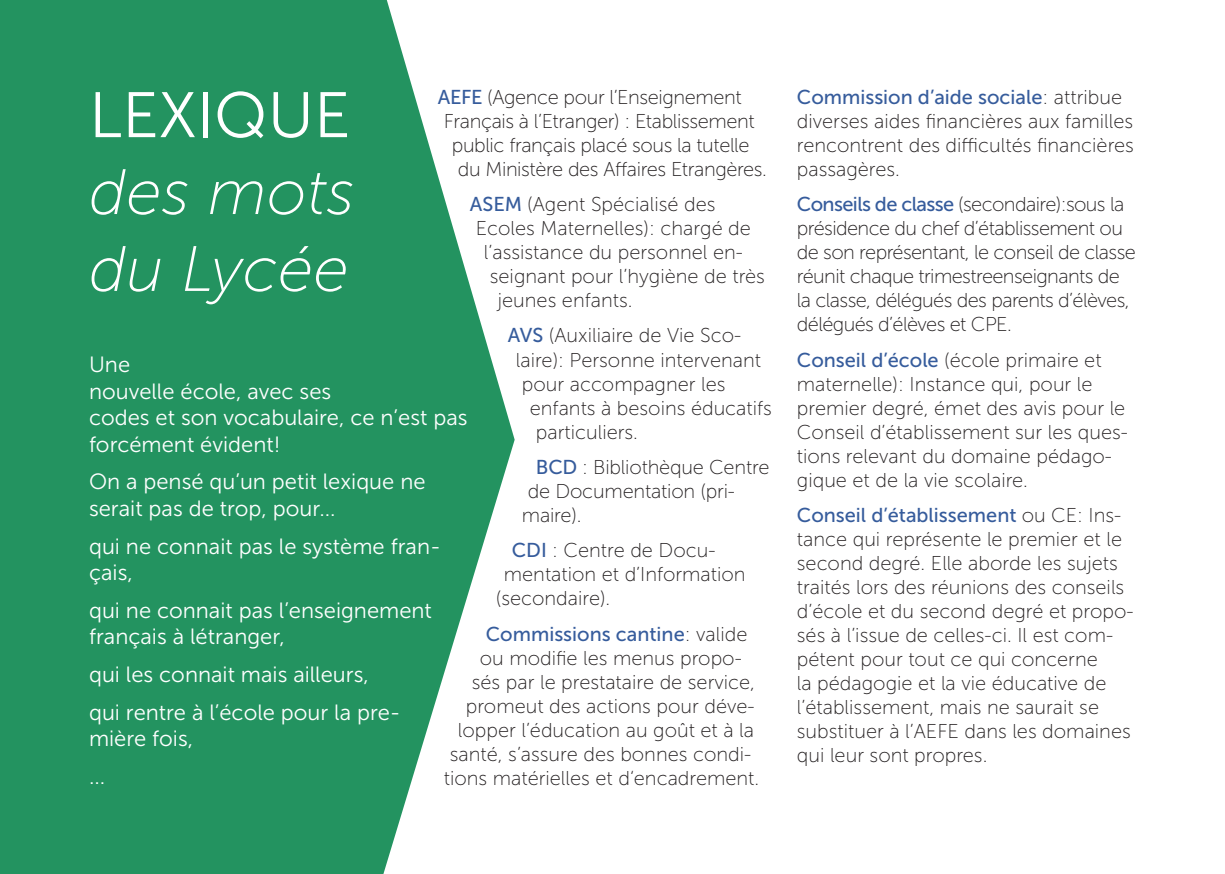
<style>
.page{position:relative;width:1225px;height:874px;background:#fff}
.page>*{position:absolute;margin:0;border:0;box-sizing:border-box;transform-origin:0 0}
.Titre{font:64px/76.8px "Museo Sans 300";color:#fff}
.Titre-2{font:italic 64px "Museo Sans 100";color:#fff}
.t1{font:22px/26.4px "Museo Sans 300";color:#fff}
.Style_de_paragraphe{font:20px/24px "Museo Sans 100";color:#231f20}
.Style_de_paragraphe-2{font:20px/24px "Museo Sans 100";letter-spacing:-.03em;color:#231f20}
.Style_de_paragraphe-3{font:20px "Museo Sans 100";letter-spacing:-.02em;color:#231f20}
.Style_de_paragraphe-4{font:20px "Museo Sans 500";color:#365c9c}
.s1{font-family:"Museo Sans 500";color:#365c9c}
.s2{font-family:"Museo Sans 100";color:#231f20}
.s3{font-family:"Museo Sans 100";font-style:italic}
</style>
<div class="page">
<svg style="left:0;top:0;width:514px;height:873px;background:#3ea073"></svg>
<p class="Style_de_paragraphe-3" style="left:438px;top:86px;width:305px"><span class="s1">AEFE</span> (Agence pour l’Enseignement</p>
<p class="Style_de_paragraphe-3" style="left:444px;top:110px;width:312px">Français à l’Etranger) : Etablissement</p>
<p class="Style_de_paragraphe-3" style="left:452px;top:134px;width:299px">public français placé sous la tutelle</p>
<p class="Style_de_paragraphe-3" style="left:458px;top:158px;width:310px">du Ministère des Affaires Etrangères.</p>
<p class="Style_de_paragraphe" style="left:470px;top:192px;width:247px"><span class="s1">ASEM</span> (Agent Spécialisé des</p>
<p class="Style_de_paragraphe" style="left:476px;top:216px;width:276px">Ecoles Maternelles): chargé de</p>
<p class="Style_de_paragraphe" style="left:484px;top:240px;width:260px">l’assistance du personnel en-</p>
<p class="Style_de_paragraphe" style="left:490px;top:264px;width:277px">seignant pour l’hygiène de très</p>
<p class="Style_de_paragraphe" style="left:498px;top:288px;width:136px">jeunes enfants.</p>
<p class="Style_de_paragraphe" style="left:508px;top:323px;width:235px"><span class="s1">AVS</span> (Auxiliaire de Vie Sco-</p>
<p class="Style_de_paragraphe" style="left:516px;top:347px;width:247px">laire): Personne intervenant</p>
<p class="Style_de_paragraphe" style="left:522px;top:371px;width:205px">pour accompagner les</p>
<p class="Style_de_paragraphe" style="left:530px;top:395px;width:244px">enfants à besoins éducatifs</p>
<p class="Style_de_paragraphe" style="left:536px;top:419px;width:104px">particuliers.</p>
<p class="Style_de_paragraphe" style="left:536px;top:455px;width:235px"><span class="s1">BCD</span> : Bibliothèque Centre</p>
<p class="Style_de_paragraphe" style="left:528px;top:479px;width:209px">de Documentation (pri-</p>
<p class="Style_de_paragraphe" style="left:522px;top:503px;width:61px">maire).</p>
<p class="Style_de_paragraphe" style="left:512px;top:538px;width:205px"><span class="s1">CDI</span> : Centre de Docu-</p>
<p class="Style_de_paragraphe" style="left:504px;top:562px;width:243px">mentation et d’Information</p>
<p class="Style_de_paragraphe" style="left:496px;top:586px;width:116px">(secondaire).</p>
<p class="Style_de_paragraphe-4" style="left:486px;top:622px;width:263px">Commissions cantine<span class="s2">: valide</span></p>
<p class="Style_de_paragraphe" style="left:480px;top:645px;width:263px">ou modifie les menus propo-</p>
<p class="Style_de_paragraphe" style="left:472px;top:669px;width:285px">sés par le prestataire de service,</p>
<p class="Style_de_paragraphe" style="left:466px;top:693px;width:290px">promeut des actions pour déve-</p>
<p class="Style_de_paragraphe" style="left:458px;top:717px;width:298px">lopper l’éducation au goût et à la</p>
<p class="Style_de_paragraphe" style="left:450px;top:741px;width:303px">santé, s’assure des bonnes condi-</p>
<p class="Style_de_paragraphe" style="left:444px;top:765px;width:317px">tions matérielles et d‘encadrement.</p>
<p class="Titre" style="left:89px;top:77px;width:267px">LEXIQUE <span class="s3">des mots</span></p>
<p class="Titre-2" style="left:89px;top:235px;width:261px">du Lycée</p>
<p class="t1" style="left:89px;top:351px;width:380px">Une<br>nouvelle école, avec ses<br>codes et son vocabulaire, ce n’est pas forcément évident!</p>
<p class="t1" style="left:89px;top:468px;width:338px">On a pensé qu’un petit lexique ne serait pas de trop, pour...</p>
<p class="t1" style="left:89px;top:532px;width:353px">qui ne connait pas le système fran&shy;çais,</p>
<p class="t1" style="left:89px;top:597px;width:344px">qui ne connait pas l’enseignement français à létranger,</p>
<p class="t1" style="left:89px;top:661px;width:281px">qui les connait mais ailleurs,</p>
<p class="t1" style="left:89px;top:698px;width:313px">qui rentre à l’école pour la pre&shy;mière fois,</p>
<p class="t1" style="left:89px;top:763px;width:18px">...</p>
<p class="Style_de_paragraphe" style="left:797px;top:85px;width:338px"><span class="s1">Commission d’aide sociale</span>: attribue diverses aides financières aux familles rencontrent des difficultés financières passagères.</p>
<p class="Style_de_paragraphe-2" style="left:797px;top:192px;width:340px"><span class="s1">Conseils de classe</span> (secondaire):sous la présidence du chef d’établissement ou de son représentant, le conseil de classe réunit chaque trimestreenseignants de la classe, délégués des parents d’élèves, délégués d’élèves et CPE.</p>
<p class="Style_de_paragraphe" style="left:797px;top:347px;width:332px"><span class="s1">Conseil d’école</span> (école primaire et maternelle): Instance qui, pour le premier degré, émet des avis pour le Conseil d’établissement sur les ques&shy;tions relevant du domaine pédago&shy;gique et de la vie scolaire.</p>
<p class="Style_de_paragraphe" style="left:797px;top:503px;width:338px"><span class="s1">Conseil d’établissement</span> ou CE: Ins&shy;tance qui représente le premier et le second degré. Elle aborde les sujets traités lors des réunions des conseils d’école et du second degré et propo&shy;sés à l’issue de celles-ci. Il est com&shy;pétent pour tout ce qui concerne<br>la pédagogie et la vie éducative de l’établissement, mais ne saurait se substituer à l’AEFE dans les domaines qui leur sont propres.</p>
</div>
